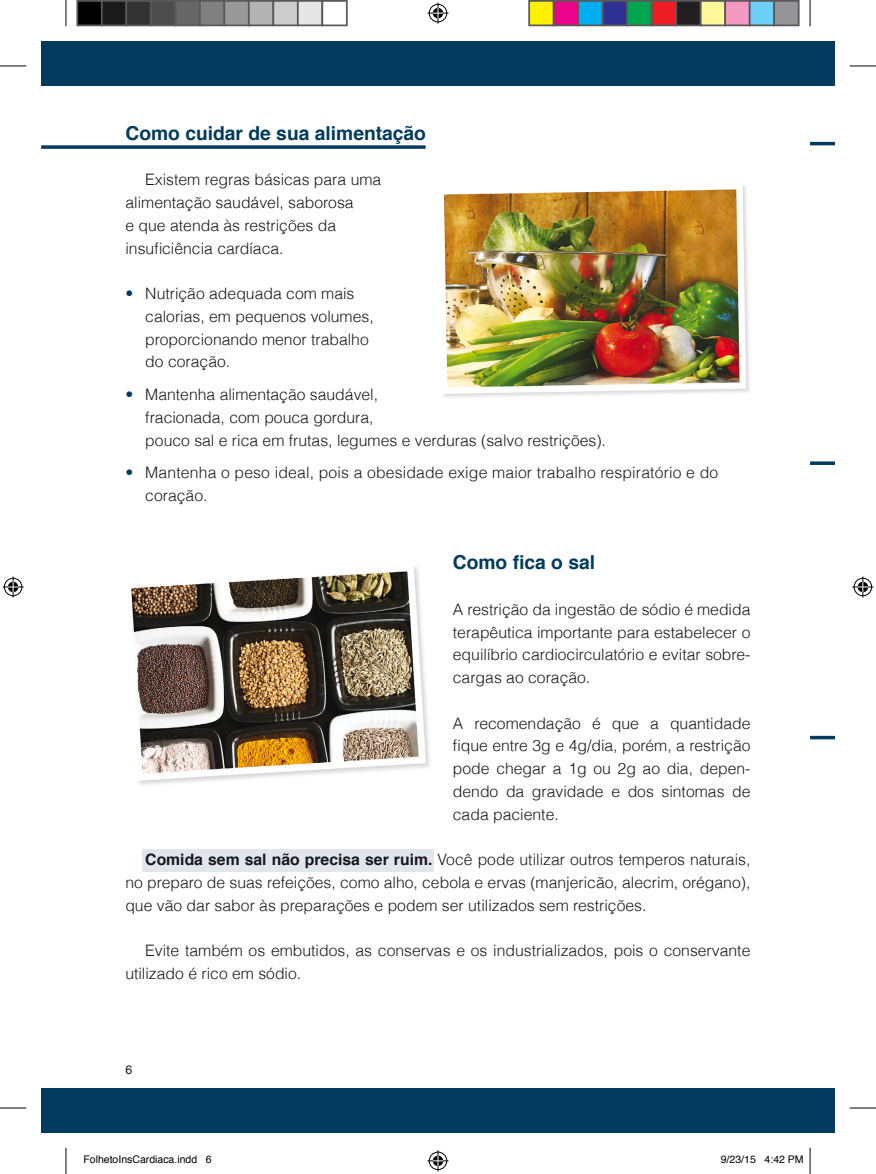
<style>
.page{position:relative;width:876px;height:1174px;background:#fff}
.page>*{position:absolute;margin:0;border:0;box-sizing:border-box;transform-origin:0 0}
.t1{font:700 19.25px "Helvetica";color:#003b5f}
.t2{font:300 15.75px/22.8px "Helvetica";color:#1a171c}
.t3{font:12.25px "Helvetica";color:#1a171c}
.t4{font:10.5px "Helvetica";color:#000}
.s1{color:#003b5f}
.s2{font-weight:700}
</style>
<div class="page">
<div style="left:41px;top:1088px;width:769px;height:44px;background:#003b5f"></div>
<div style="left:810px;top:1088px;width:25px;height:44px;background:#003b5f"></div>
<div style="left:41px;top:41px;width:769px;height:45px;background:#003b5f"></div>
<div style="left:810px;top:41px;width:25px;height:45px;background:#003b5f"></div>
<div style="left:143px;top:849px;width:291px;height:22px;background:#e1e6ed"></div>
<img style="left:443px;top:185px;width:307px;height:213px">
<img style="left:131px;top:566px;width:299px;height:219px">
<svg style="left:41px;top:145px;width:385px;height:4px;background:#1f5372"></svg>
<svg style="left:810px;top:461px;width:25px;height:4px"></svg>
<hr style="left:810px;top:736px;width:25px;height:3px;background:#003b5f">
<hr style="left:810px;top:142px;width:25px;height:3px;background:#003b5f">
<svg style="left:0;top:66px;width:26px;height:1px"></svg>
<svg style="left:850px;top:66px;width:26px;height:1px"></svg>
<svg style="left:0;top:1107px;width:26px;height:1px"></svg>
<svg style="left:850px;top:1107px;width:26px;height:1px"></svg>
<svg style="left:66px;top:0;width:1px;height:26px"></svg>
<svg style="left:66px;top:1147px;width:1px;height:27px"></svg>
<svg style="left:810px;top:0;width:1px;height:26px"></svg>
<svg style="left:810px;top:1147px;width:1px;height:27px"></svg>
<svg style="left:427px;top:3px;width:21px;height:21px"></svg>
<svg style="left:427px;top:1150px;width:21px;height:21px"></svg>
<svg style="left:3px;top:576px;width:21px;height:21px"></svg>
<svg style="left:852px;top:576px;width:21px;height:21px"></svg>
<div style="left:77px;top:1px;width:25px;height:24px;background:#000"></div>
<div style="left:76px;top:0;width:27px;height:26px;border:2px solid #595959"></div>
<div style="left:102px;top:1px;width:24px;height:24px;background:#1a1a1a"></div>
<div style="left:101px;top:0;width:26px;height:26px;border:2px solid #595959"></div>
<div style="left:126px;top:1px;width:25px;height:24px;background:#333"></div>
<div style="left:125px;top:0;width:27px;height:26px;border:2px solid #595959"></div>
<div style="left:151px;top:1px;width:24px;height:24px;background:#4d4d4d"></div>
<div style="left:150px;top:0;width:26px;height:26px;border:2px solid #595959"></div>
<div style="left:175px;top:1px;width:25px;height:24px;background:#666"></div>
<div style="left:174px;top:0;width:27px;height:26px;border:2px solid #595959"></div>
<div style="left:200px;top:1px;width:24px;height:24px;background:#808080"></div>
<div style="left:199px;top:0;width:26px;height:26px;border:2px solid #595959"></div>
<div style="left:224px;top:1px;width:25px;height:24px;background:#999"></div>
<div style="left:223px;top:0;width:27px;height:26px;border:2px solid #595959"></div>
<div style="left:249px;top:1px;width:24px;height:24px;background:#b3b3b3"></div>
<div style="left:248px;top:0;width:26px;height:26px;border:2px solid #595959"></div>
<div style="left:273px;top:1px;width:25px;height:24px;background:#ccc"></div>
<div style="left:272px;top:0;width:27px;height:26px;border:2px solid #595959"></div>
<div style="left:298px;top:1px;width:24px;height:24px;background:#e6e6e6"></div>
<div style="left:297px;top:0;width:26px;height:26px;border:2px solid #595959"></div>
<div style="left:321px;top:0;width:27px;height:26px;border:2px solid #595959"></div>
<div style="left:529px;top:1px;width:25px;height:24px;background:#fff101"></div>
<div style="left:528px;top:0;width:27px;height:26px;border:2px solid #595959"></div>
<div style="left:554px;top:1px;width:24px;height:24px;background:#ed028c"></div>
<div style="left:553px;top:0;width:26px;height:26px;border:2px solid #595959"></div>
<div style="left:578px;top:1px;width:25px;height:24px;background:#00aeef"></div>
<div style="left:577px;top:0;width:27px;height:26px;border:2px solid #595959"></div>
<div style="left:603px;top:1px;width:24px;height:24px;background:#2e3092"></div>
<div style="left:602px;top:0;width:26px;height:26px;border:2px solid #595959"></div>
<div style="left:627px;top:1px;width:25px;height:24px;background:#00a54f"></div>
<div style="left:626px;top:0;width:27px;height:26px;border:2px solid #595959"></div>
<div style="left:652px;top:1px;width:24px;height:24px;background:#ee1d23"></div>
<div style="left:651px;top:0;width:26px;height:26px;border:2px solid #595959"></div>
<div style="left:676px;top:1px;width:25px;height:24px;background:#231f20"></div>
<div style="left:675px;top:0;width:27px;height:26px;border:2px solid #595959"></div>
<div style="left:701px;top:1px;width:24px;height:24px;background:#fff79a"></div>
<div style="left:700px;top:0;width:26px;height:26px;border:2px solid #595959"></div>
<div style="left:725px;top:1px;width:25px;height:24px;background:#f499c2"></div>
<div style="left:724px;top:0;width:27px;height:26px;border:2px solid #595959"></div>
<div style="left:750px;top:1px;width:24px;height:24px;background:#6bcff6"></div>
<div style="left:749px;top:0;width:26px;height:26px;border:2px solid #595959"></div>
<div style="left:774px;top:1px;width:25px;height:24px;background:#939598"></div>
<div style="left:773px;top:0;width:27px;height:26px;border:2px solid #595959"></div>
<p class="t1" style="left:125px;top:118px;width:302px">Como cuidar de sua alimentação</p>
<p class="t2" style="left:125px;top:168px;width:257px;text-indent:20px">Existem regras básicas para uma alimentação saudável, saborosa<br>e que atenda às restrições da insuficiência cardíaca.</p>
<p class="t2" style="left:145px;top:281px;width:230px;text-indent:-20px"><span class="s1">•</span> Nutrição adequada com mais calorias, em pequenos volumes, proporcionando menor trabalho do coração.</p>
<p class="t2" style="left:145px;top:382px;width:462px;text-indent:-20px"><span class="s1">•</span> Mantenha alimentação saudável,<br>fracionada, com pouca gordura,<br>pouco sal e rica em frutas, legumes e verduras (salvo restrições).</p>
<p class="t2" style="left:145px;top:460px;width:574px;text-indent:-20px"><span class="s1">•</span> Mantenha o peso ideal, pois a obesidade exige maior trabalho respiratório e do coração.</p>
<p class="t1" style="left:453px;top:547px;width:144px">Como fica o sal</p>
<p class="t2" style="left:453px;top:597px;width:299px;text-align:justify">A restrição da ingestão de sódio é medida terapêutica importante para -estabelecer o equilíbrio cardiocirculatório e evitar sobre&shy;cargas ao coração.</p>
<p class="t2" style="left:453px;top:711px;width:299px;text-align:justify">A recomendação é que a quantidade fique entre 3g e 4g/dia, porém, a restrição pode chegar a 1g ou 2g ao dia, depen&shy;dendo da gravidade e dos sintomas de cada paciente.</p>
<p class="t2" style="left:125px;top:847px;width:627px;text-align:justify;text-indent:20px"><span class="s2">Comida sem sal não precisa ser ruim.</span> Você pode utilizar outros temperos naturais, no preparo de suas refeições, como alho, cebola e ervas (manjericão, alecrim, orégano), que vão dar sabor às preparações e podem ser utilizados sem restrições.</p>
<p class="t2" style="left:125px;top:938px;width:627px;text-indent:20px">Evite também os embutidos, as conservas e os industrializados, pois o conservante utilizado é rico em sódio.</p>
<p class="t3" style="left:125px;top:1060px;width:8px">6</p>
<p class="t4" style="left:83px;top:1151px;width:130px">FolhetoInsCardiaca.indd 6</p>
<p class="t4" style="left:721px;top:1151px;width:84px">9/23/15 4:42 PM</p>
</div>
